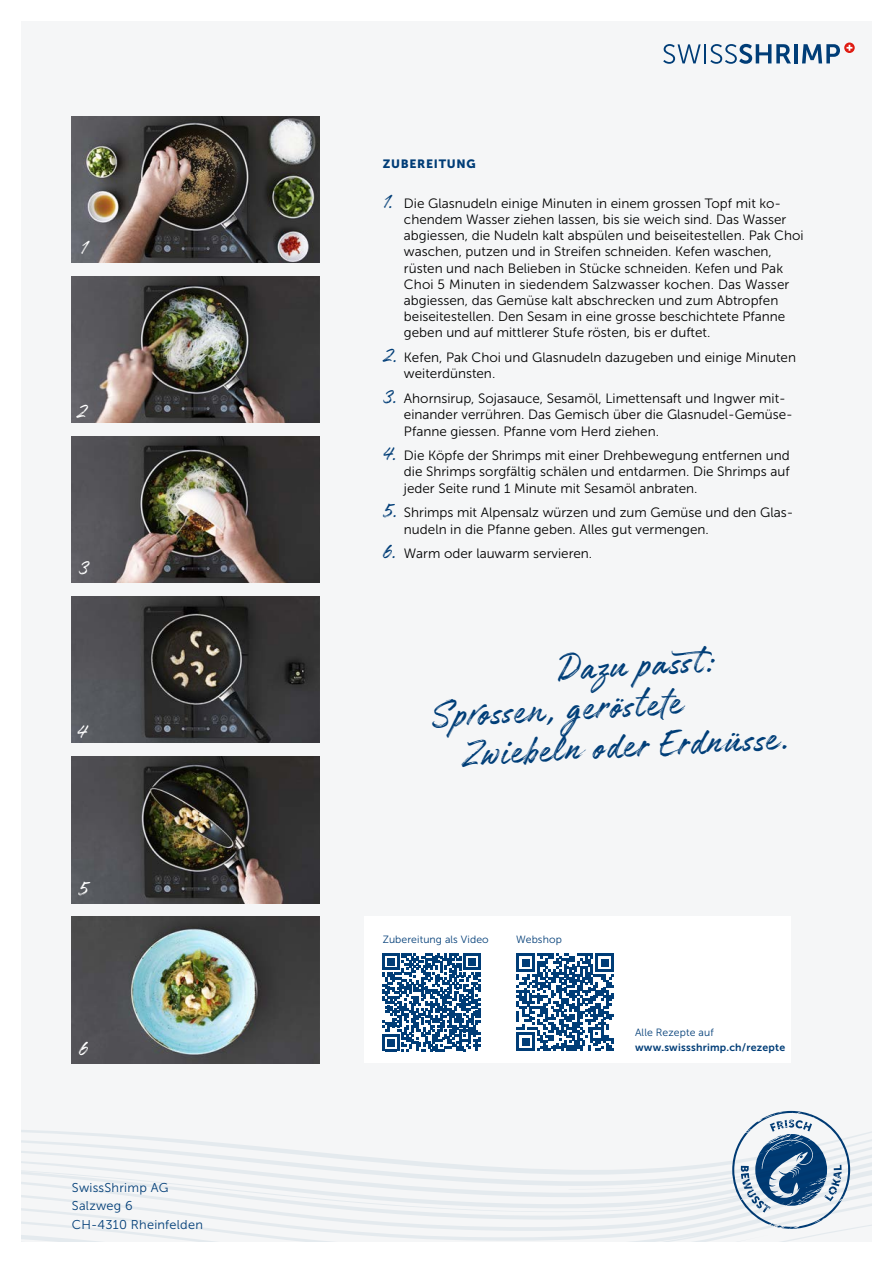
<style>
.page{position:relative;width:893px;height:1263px;background:#fff}
.page>*{position:absolute;margin:0;border:0;box-sizing:border-box;transform-origin:0 0}
.t1{font:42.9px "Authenia";color:#003e78}
.t2{font:22.5px "Authenia";color:#fff}
.t3{font:13.5px/16.2px "Museo Sans 300";color:#000}
.t4{font:12.75px/18.5px "Museo Sans 300";letter-spacing:.02em;color:#003d77}
.t5{font:12px "Museo Sans 900";letter-spacing:.06em;color:#003d77}
.t6{font:10.5px "Museo Sans 300";letter-spacing:.01em;color:#003d77}
.t7{font:10.5px "Museo Sans 700";letter-spacing:.02em;color:#003d77}
.s1{font-family:"Authenia";font-size:22.5px;color:#003d77}
</style>
<div class="page">
<div style="left:21px;top:21px;width:851px;height:1221px;background:#f5f6f7"></div>
<svg style="left:21px;top:1215px;width:57px;height:27px"></svg>
<svg style="left:21px;top:1110px;width:851px;height:93px"></svg>
<svg style="left:78px;top:1111px;width:772px;height:131px"></svg>
<svg style="left:663px;top:44px;width:128px;height:20px"></svg>
<hr style="left:794px;top:44px;width:4px;height:19px;background:#003d77">
<svg style="left:802px;top:44px;width:38px;height:19px"></svg>
<svg style="left:844px;top:43px;width:11px;height:10px"></svg>
<svg style="left:846px;top:45px;width:6px;height:6px"></svg>
<div style="left:365px;top:916px;width:426px;height:147px;background:#fff"></div>
<svg style="left:516px;top:953px;width:98px;height:98px"></svg>
<svg style="left:383px;top:953px;width:97px;height:98px"></svg>
<img style="left:72px;top:436px;width:248px;height:147px">
<img style="left:72px;top:757px;width:248px;height:146px">
<img style="left:72px;top:597px;width:248px;height:146px">
<img style="left:72px;top:917px;width:248px;height:146px">
<img style="left:72px;top:116px;width:248px;height:147px">
<img style="left:72px;top:276px;width:248px;height:147px">
<h2 class="t2" style="left:80px;top:236px;width:8px">1</h2>
<h2 class="t2" style="left:76px;top:400px;width:12px">2</h2>
<h2 class="t2" style="left:78px;top:556px;width:12px">3</h2>
<h2 class="t2" style="left:77px;top:720px;width:11px">4</h2>
<h2 class="t2" style="left:78px;top:877px;width:12px">5</h2>
<h2 class="t2" style="left:79px;top:1037px;width:11px">6</h2>
<p class="t4" style="left:72px;top:1178px;width:133px">SwissShrimp AG<br>Salzweg 6<br>CH-4310 Rheinfelden</p>
<p class="t5" style="left:383px;top:157px;width:94px">ZUBEREITUNG</p>
<p class="t3" style="left:404px;top:195px;width:401px;text-indent:-21px"><span class="s1">1.</span> Die Glasnudeln einige Minuten in einem grossen Topf mit ko&shy;chendem Wasser ziehen lassen, bis sie weich sind. Das Wasser abgiessen, die Nudeln kalt abspülen und beiseitestellen. Pak Choi waschen, putzen und in Streifen schneiden. Kefen waschen, rüsten und nach Belieben in Stücke schneiden. Kefen und Pak Choi 5 Minuten in siedendem Salzwasser kochen. Das Wasser abgiessen, das Gemüse kalt abschrecken und zum Abtropfen beiseitestellen. Den Sesam in eine grosse beschichtete Pfanne geben und auf mittlerer Stufe rösten, bis er duftet.</p>
<p class="t3" style="left:404px;top:350px;width:394px;text-indent:-21px"><span class="s1">2.</span> Kefen, Pak Choi und Glasnudeln dazugeben und einige Minuten weiterdünsten.</p>
<p class="t3" style="left:404px;top:390px;width:390px;text-indent:-21px"><span class="s1">3.</span> Ahornsirup, Sojasauce, Sesamöl, Limettensaft und Ingwer mit&shy;einander verrühren. Das Gemisch über die Glasnudel-Gemüse-<br>Pfanne giessen. Pfanne vom Herd ziehen.</p>
<p class="t3" style="left:404px;top:448px;width:387px;text-align:justify;text-indent:-21px"><span class="s1">4.</span> Die Köpfe der Shrimps mit einer Drehbewegung entfernen und die Shrimps sorgfältig schälen und entdarmen. Die Shrimps auf jeder Seite rund 1 Minute mit Sesamöl anbraten.</p>
<p class="t3" style="left:404px;top:505px;width:391px;text-indent:-21px"><span class="s1">5.</span> Shrimps mit Alpensalz würzen und zum Gemüse und den Glas&shy;nudeln in die Pfanne geben. Alles gut vermengen.</p>
<p class="t3" style="left:383px;top:546px;width:211px"><span class="s1">6.</span> Warm oder lauwarm servieren.</p>
<h1 class="t1" style="left:556px;top:646px;width:159px;rotate:-3deg">Dazu passt:</h1>
<h1 class="t1" style="left:430px;top:693px;width:252px;rotate:-3deg">Sprossen, geröstete</h1>
<h1 class="t1" style="left:460px;top:732px;width:330px;rotate:-3deg">Zwiebeln oder Erdnüsse.</h1>
<p class="t6" style="left:383px;top:933px;width:108px">Zubereitung als Video</p>
<p class="t6" style="left:516px;top:933px;width:47px">Webshop</p>
<p class="t6" style="left:635px;top:1027px;width:80px">Alle Rezepte auf</p>
<p class="t7" style="left:635px;top:1041px;width:152px">www.swissshrimp.ch/rezepte</p>
</div>
